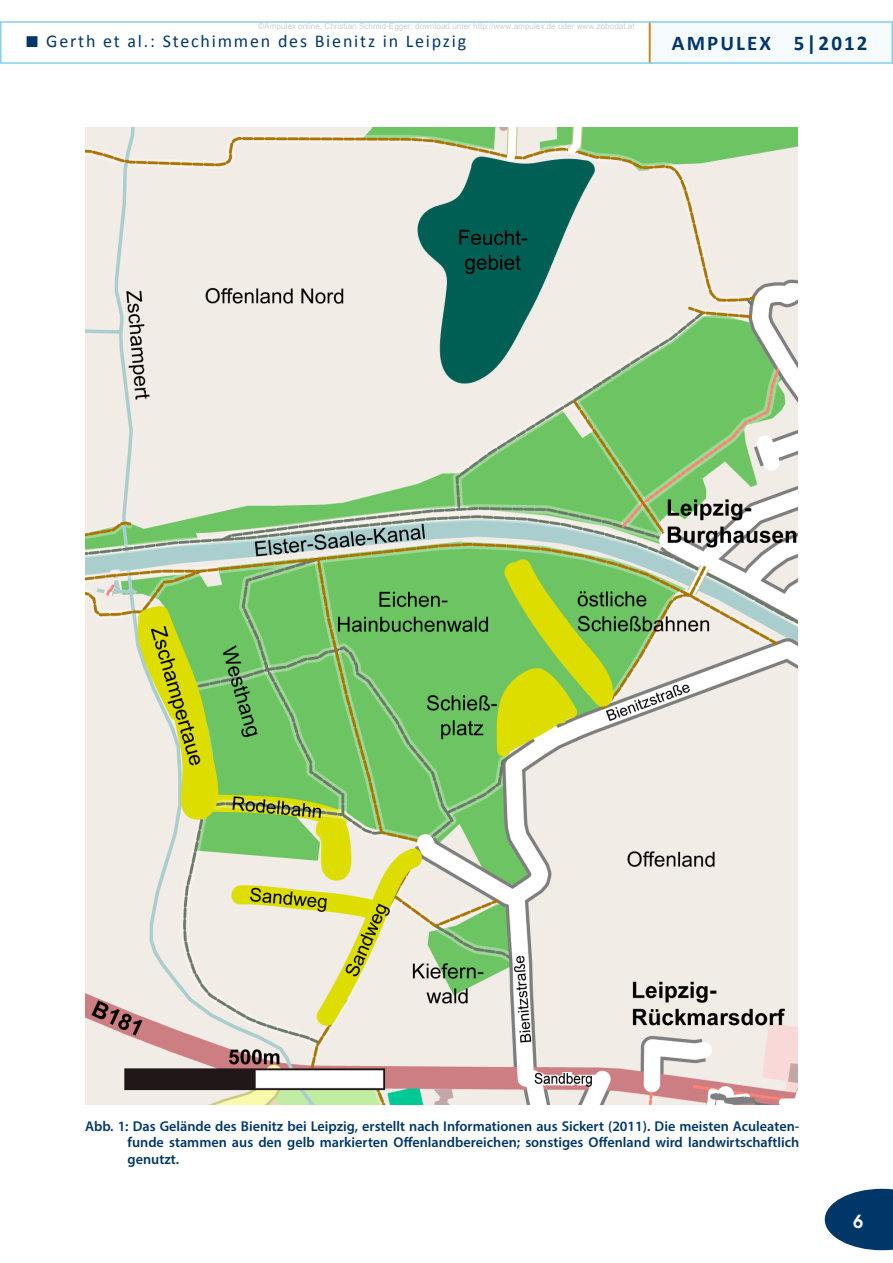
<style>
.page{position:relative;width:893px;height:1263px;background:#fff}
.page>*{position:absolute;margin:0;border:0;box-sizing:border-box;transform-origin:0 0}
.t1{font:700 21px "Calibri";letter-spacing:.1em;color:#003769}
.t2{font:18px "Calibri";letter-spacing:.1em;color:#003769}
.t3{font:600 18px "Avant Garde";color:#fff}
.t4{font:600 14.25px/16.5px "Myriad Pro";color:#003769;text-align:justify}
.t5{font:8.1px "Arial";color:rgb(0 0 0/.2)}
</style>
<div class="page">
<div style="left:0;top:21px;width:653px;height:43px;border:2px solid #84cff0"></div>
<div style="left:649px;top:21px;width:244px;height:43px;background:#f5fafd;border:2px solid #84cff0"></div>
<svg style="left:825px;top:1189px;width:68px;height:61px"></svg>
<hr style="left:649px;top:23px;width:2px;height:39px;background:#e08503">
<img style="left:85px;top:128px;width:712px;height:976px">
<p class="t5" style="left:258px;top:21px;width:378px">©Ampulex online, Christian Schmid-Egger; download unter http://www.ampulex.de oder www.zobodat.at</p>
<p class="t2" style="left:46px;top:30px;width:421px">Gerth et al.: Stechimmen des Bienitz in Leipzig</p>
<h1 class="t1" style="left:672px;top:29px;width:197px">AMPULEX 5|2012</h1>
<p class="t4" style="left:128px;top:1117px;width:673px;text-indent:-43px">Abb. 1: Das Gelände des Bienitz bei Leipzig, erstellt nach Informationen aus Sickert (2011). Die meisten Aculeaten&shy;funde stammen aus den gelb markierten Offenlandbereichen; sonstiges Offenland wird landwirtschaftlich genutzt.</p>
<p class="t3" style="left:853px;top:1209px;width:12px">6</p>
</div>
